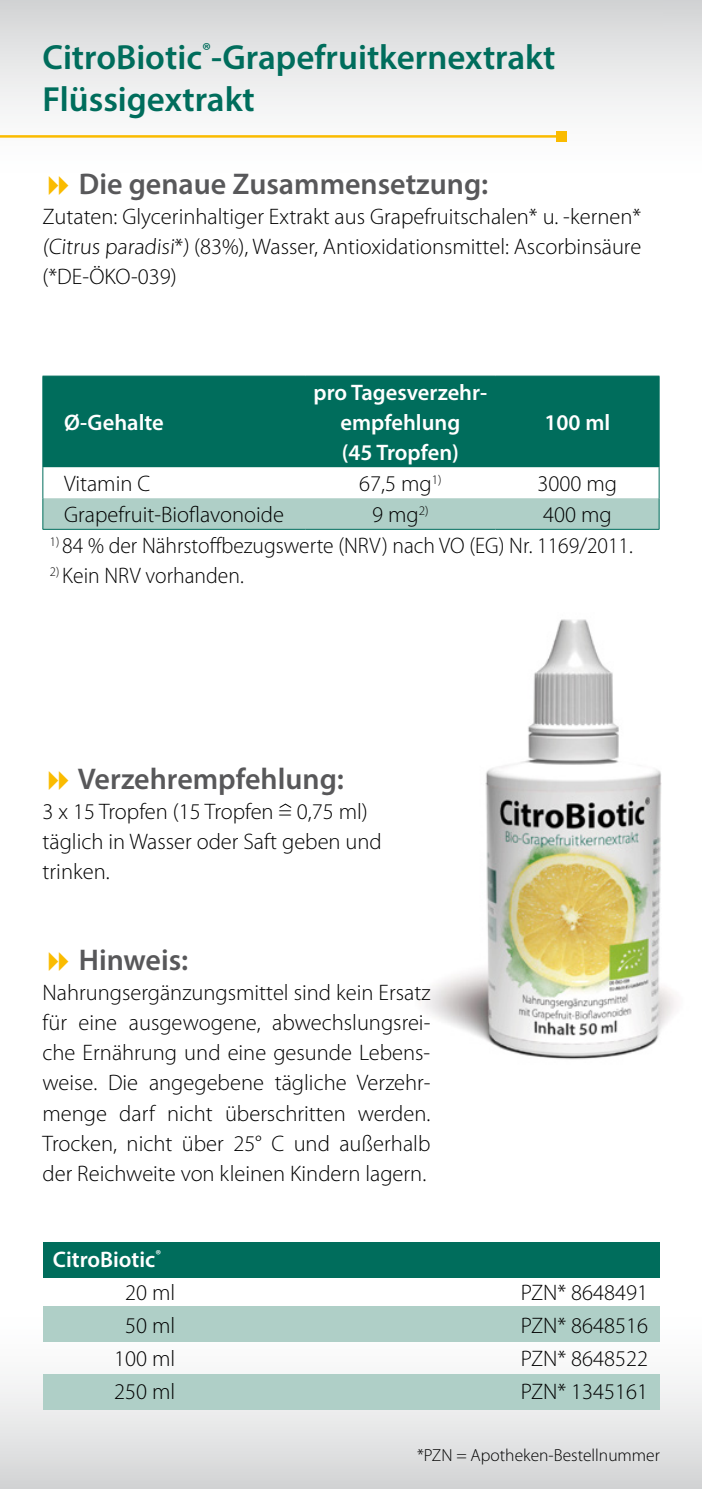
<style>
.page{position:relative;width:702px;height:1489px;background:#fff}
.page>*{position:absolute;margin:0;border:0;box-sizing:border-box;transform-origin:0 0}
.t1{font:600 35px/42px "Myriad Pro";color:#006d5c}
.t2{font:600 30px "Myriad Pro";color:#58585a}
.t3{font:300 22.5px/30px "Myriad Pro";color:#000;text-align:justify}
.t4{font:300 22.5px "Myriad Pro";color:#000;scale:.96 1}
.t5{font:600 22.5px/30px "Myriad Pro";color:#fff}
.t6{font:300 17.5px "Myriad Pro";color:#000}
.s1{font-weight:300;color:#000}
</style>
<div class="page">
<img style="left:425px;top:619px;width:251px;height:441px">
<svg style="left:0;top:0;width:702px;height:142px"></svg>
<div style="left:0;top:1302px;width:702px;height:186px;background:linear-gradient(to bottom,#fff,#d6d7d8)"></div>
<div style="left:43px;top:1242px;width:616px;height:35px;background:#006d5c"></div>
<div style="left:43px;top:1306px;width:616px;height:35px;background:#afcfc7"></div>
<div style="left:43px;top:1373px;width:616px;height:35px;background:#afcfc7"></div>
<hr style="left:0;top:135px;width:561px;height:3px;background:#fabb00">
<div style="left:556px;top:131px;width:10px;height:10px;background:#fabb00"></div>
<svg style="left:0;top:0;width:9px;height:9px"></svg>
<div style="left:43px;top:376px;width:615px;height:91px;background:#006d5c"></div>
<div style="left:43px;top:498px;width:615px;height:31px;background:#afcfc7"></div>
<hr style="left:43px;top:375px;width:262px;height:1px;background:#006d5c">
<hr style="left:42px;top:376px;width:1px;height:91px;background:#006d5c">
<hr style="left:305px;top:375px;width:190px;height:1px;background:#006d5c">
<hr style="left:495px;top:375px;width:164px;height:1px;background:#006d5c">
<hr style="left:658px;top:376px;width:1px;height:91px;background:#006d5c">
<hr style="left:42px;top:467px;width:1px;height:31px;background:#006d5c">
<hr style="left:658px;top:467px;width:1px;height:31px;background:#006d5c">
<hr style="left:42px;top:498px;width:1px;height:31px;background:#006d5c">
<hr style="left:658px;top:498px;width:1px;height:31px;background:#006d5c">
<hr style="left:43px;top:529px;width:262px;height:1px;background:#006d5c">
<hr style="left:305px;top:529px;width:190px;height:1px;background:#006d5c">
<hr style="left:495px;top:529px;width:164px;height:1px;background:#006d5c">
<svg style="left:279px;top:803px;width:13px;height:5px"></svg>
<div style="left:663px;top:0;width:39px;height:38px;background:#d8d9da"></div>
<h1 class="t1" style="left:43px;top:35px;width:514px">CitroBiotic<sup>®</sup>-Grapefruitkernextrakt<br>Flüssigextrakt</h1>
<h2 class="t2" style="left:79px;top:164px;width:411px">Die genaue Zusammensetzung:</h2>
<p class="t3" style="left:43px;top:201px;width:600px">Zutaten: Glycerinhaltiger Extrakt aus Grapefruitschalen* u. -kernen* (Citrus paradisi*) (83%), Wasser, Antioxidationsmittel: Ascorbinsäure (*DE-ÖKO-039)</p>
<p class="t5" style="left:64px;top:407px;width:101px">Ø-Gehalte</p>
<p class="t5" style="left:313px;top:377px;width:175px;text-align:center">pro Tagesverzehr&shy;empfehlung<br>(45 Tropfen)</p>
<p class="t5" style="left:544px;top:407px;width:67px">100 ml</p>
<p class="t3" style="left:64px;top:469px;width:88px">Vitamin C</p>
<p class="t3" style="left:359px;top:469px;width:84px">67,5 mg<sup>1)</sup></p>
<p class="t3" style="left:537px;top:469px;width:81px">3000 mg</p>
<p class="t3" style="left:64px;top:500px;width:221px">Grapefruit-Bioflavonoide</p>
<p class="t3" style="left:372px;top:500px;width:58px">9 mg<sup>2)</sup></p>
<p class="t3" style="left:543px;top:500px;width:70px">400 mg</p>
<p class="t4" style="left:50px;top:533px;width:608px"><sup>1)</sup> 84 % der Nährstoffbezugswerte (NRV) nach VO (EG) Nr. 1169/2011.</p>
<p class="t4" style="left:50px;top:563px;width:203px"><sup>2)</sup> Kein NRV vorhanden.</p>
<h2 class="t2" style="left:78px;top:760px;width:268px">Verzehrempfehlung:</h2>
<p class="t3" style="left:43px;top:797px;width:341px;text-align:left">3 x 15 Tropfen (15 Tropfen = 0,75 ml) täglich in Wasser oder Saft geben und trinken.</p>
<h2 class="t2" style="left:79px;top:941px;width:111px">Hinweis:</h2>
<p class="t3" style="left:43px;top:978px;width:389px">Nahrungsergänzungsmittel sind kein Ersatz für eine ausgewogene, abwechslungsrei&shy;che Ernährung und eine gesunde Lebens&shy;weise. Die angegebene tägliche Verzehr&shy;menge darf nicht überschritten werden.<br>Trocken, nicht über 25° C und außerhalb der Reichweite von kleinen Kindern lagern.</p>
<p class="t5" style="left:125px;top:1241px;width:52px;line-height:33px;text-indent:-72px">CitroBiotic<sup>®<br></sup><span class="s1">20 ml</span></p>
<p class="t3" style="left:520px;top:1277px;width:129px">PZN* 8648491</p>
<p class="t3" style="left:125px;top:1310px;width:52px">50 ml</p>
<p class="t3" style="left:520px;top:1310px;width:129px">PZN* 8648516</p>
<p class="t3" style="left:114px;top:1343px;width:63px">100 ml</p>
<p class="t3" style="left:520px;top:1343px;width:129px">PZN* 8648522</p>
<p class="t3" style="left:114px;top:1376px;width:63px">250 ml</p>
<p class="t3" style="left:520px;top:1376px;width:129px">PZN* 1345161</p>
<p class="t6" style="left:417px;top:1444px;width:244px">*PZN = Apotheken-Bestellnummer</p>
</div>
